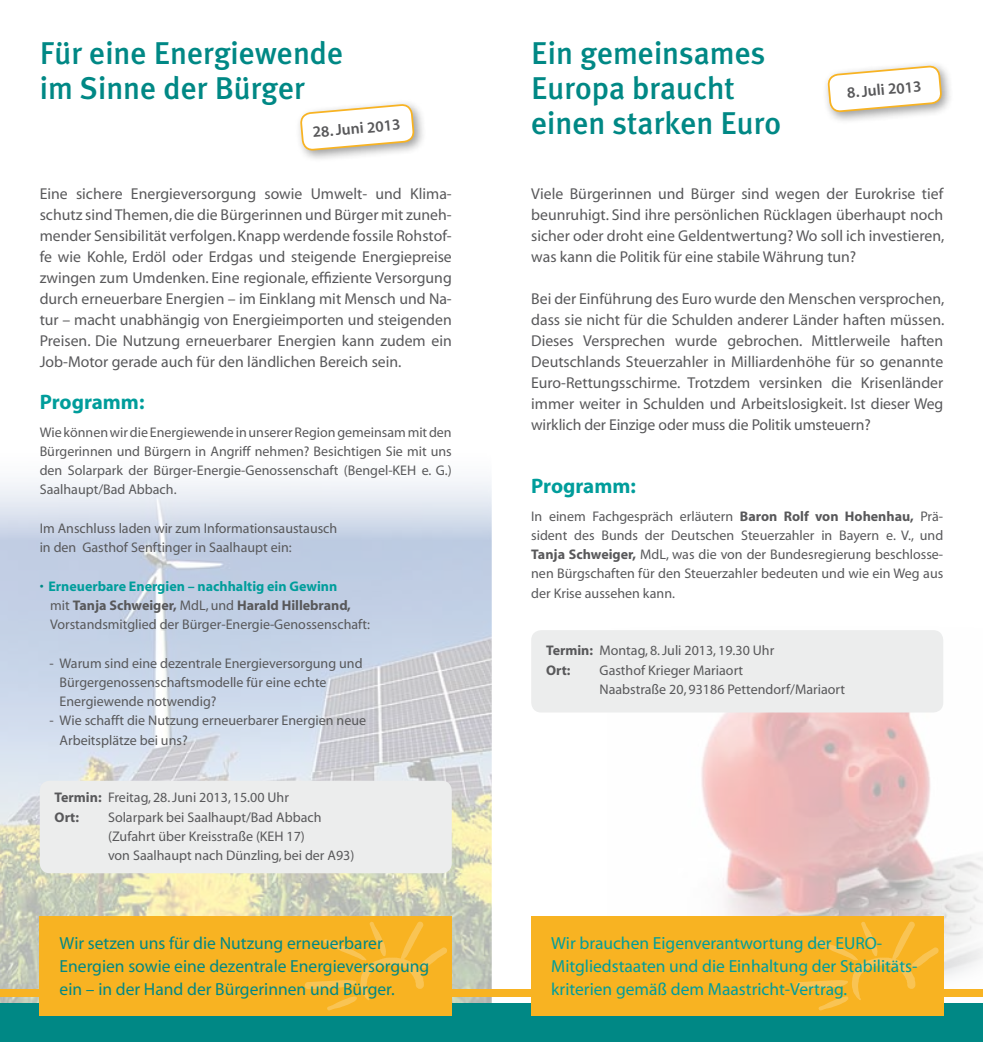
<style>
.page{position:relative;width:983px;height:1042px;background:#fff}
.page>*{position:absolute;margin:0;border:0;box-sizing:border-box;transform-origin:0 0}
.t1{font:500 31.5px/35px "Meta Plus";color:#008885}
.t2{font:700 21px "Myriad";color:#009d9b}
.t3{font:17.5px/22.8px "Myriad";color:#009d9b}
.t4{font:17.5px/22.8px "Myriad";color:#008885}
.t5{font:15.75px/21px "Myriad";color:#58585a;text-align:justify}
.t6{font:600 15.75px "Myriad";color:#58585a}
.t7{font:14px/19.2px "Myriad";color:#58585a}
.s1{color:#008885}
.s2{font-weight:700;color:#009d9b}
.s3{font-weight:700}
</style>
<div class="page">
<img style="left:607px;top:631px;width:375px;height:372px">
<img style="left:0;top:480px;width:491px;height:523px">
<div style="left:531px;top:630px;width:412px;height:82px;background:#eceded;border-radius:10px"></div>
<div style="left:0;top:1003px;width:982px;height:39px;background:#008885"></div>
<div style="left:0;top:989px;width:982px;height:7px;background:#f8b322"></div>
<div style="left:821px;top:60px;width:133px;height:65px;background:#000;opacity:.4"></div>
<svg style="left:827px;top:60px;width:114px;height:65px"></svg>
<div style="left:531px;top:916px;width:412px;height:99px;background:#f8b322"></div>
<svg style="left:796px;top:921px;width:142px;height:89px"></svg>
<div style="left:40px;top:781px;width:411px;height:92px;background:#eceded;border-radius:10px"></div>
<div style="left:294px;top:98px;width:133px;height:65px;background:#000;opacity:.4"></div>
<svg style="left:300px;top:98px;width:114px;height:65px"></svg>
<div style="left:40px;top:916px;width:411px;height:99px;background:#f8b322"></div>
<svg style="left:304px;top:921px;width:143px;height:89px"></svg>
<h1 class="t1" style="left:40px;top:36px;width:305px">Für eine Energiewende im Sinne der Bürger</h1>
<p class="t6" style="left:312px;top:124px;width:90px;rotate:-5deg">28. Juni 2013</p>
<p class="t5" style="left:40px;top:183px;width:413px">Eine sichere Energieversorgung sowie Umwelt- und Klima&shy;schutz sind Themen, die die Bürgerinnen und Bürger mit zuneh&shy;mender Sensibilität verfolgen. Knapp werdende fossile Rohstof&shy;fe wie Kohle, Erdöl oder Erdgas und steigende Energiepreise zwingen zum Umdenken. Eine regionale, effiziente Versorgung durch erneuerbare Energien – im Einklang mit Mensch und Na&shy;tur – macht unabhängig von Energieimporten und steigenden Preisen. Die Nutzung erneuerbarer Energien kann zudem ein Job-Motor gerade auch für den ländlichen Bereich sein.</p>
<h2 class="t2" style="left:40px;top:391px;width:106px">Programm:</h2>
<p class="t7" style="left:40px;top:423px;width:413px;text-align:justify">Wie können wir die Energiewende in unserer Region gemeinsam mit den Bürgerinnen und Bürgern in Angriff nehmen? Besichtigen Sie mit uns den Solarpark der Bürger-Energie-Genossenschaft (Bengel-KEH e. G.)<br>Saalhaupt/Bad Abbach.</p>
<p class="t7" style="left:40px;top:519px;width:299px">Im Anschluss laden wir zum Informationsaustausch in den Gasthof Senftinger in Saalhaupt ein:</p>
<p class="t7" style="left:50px;top:577px;width:321px;text-indent:-10px"><span class="s1">•</span> <span class="s2">Erneuerbare Energien – nachhaltig ein Gewinn<br></span>mit <span class="s3">Tanja Schweiger,</span> MdL, und <span class="s3">Harald Hillebrand,<br></span>Vorstandsmitglied der Bürger-Energie-Genossenschaft:</p>
<p class="t7" style="left:60px;top:654px;width:304px;text-indent:-10px">- Warum sind eine dezentrale Energieversorgung und<br>Bürgergenossenschaftsmodelle für eine echte<br>Energiewende notwendig?</p>
<p class="t7" style="left:60px;top:712px;width:308px;text-indent:-10px">- Wie schafft die Nutzung erneuerbarer Energien neue<br>Arbeitsplätze bei uns?</p>
<p class="t7" style="left:55px;top:789px;width:236px"><span class="s3">Termin:</span> Freitag, 28. Juni 2013, 15.00 Uhr<br><span class="s3">Ort:</span></p>
<p class="t7" style="left:108px;top:808px;width:248px">Solarpark bei Saalhaupt/Bad Abbach (Zufahrt über Kreisstraße (KEH 17)<br>von Saalhaupt nach Dünzling, bei der A93)</p>
<p class="t4" style="left:60px;top:933px;width:371px">Wir setzen uns für die Nutzung erneuerbarer<br>Energien sowie eine dezentrale Energieversorgung ein – in der Hand der Bürgerinnen und Bürger.</p>
<h1 class="t1" style="left:531px;top:36px;width:251px">Ein gemeinsames<br>Europa braucht einen starken Euro</h1>
<p class="t6" style="left:846px;top:85px;width:76px;rotate:-5deg">8. Juli 2013</p>
<p class="t5" style="left:531px;top:183px;width:414px">Viele Bürgerinnen und Bürger sind wegen der Eurokrise tief beunruhigt. Sind ihre persönlichen Rücklagen überhaupt noch sicher oder droht eine Geldentwertung? Wo soll ich investieren, was kann die Politik für eine stabile Währung tun?</p>
<p class="t5" style="left:531px;top:288px;width:414px">Bei der Einführung des Euro wurde den Menschen versprochen, dass sie nicht für die Schulden anderer Länder haften müssen.<br>Dieses Versprechen wurde gebrochen. Mittlerweile haften Deutschlands Steuerzahler in Milliardenhöhe für so genannte Euro-Rettungsschirme. Trotzdem versinken die Krisenländer immer weiter in Schulden und Arbeitslosigkeit. Ist dieser Weg wirklich der Einzige oder muss die Politik umsteuern?</p>
<h2 class="t2" style="left:531px;top:475px;width:106px">Programm:</h2>
<p class="t7" style="left:531px;top:507px;width:413px;text-align:justify">In einem Fachgespräch erläutern <span class="s3">Baron Rolf von Hohenhau,</span> Prä&shy;sident des Bunds der Deutschen Steuerzahler in Bayern e. V., und <span class="s3">Tanja Schweiger,</span> MdL, was die von der Bundesregierung beschlosse&shy;nen Bürgschaften für den Steuerzahler bedeuten und wie ein Weg aus der Krise aussehen kann.</p>
<p class="t7" style="left:546px;top:642px;width:229px"><span class="s3">Termin:</span> Montag, 8. Juli 2013, 19.30 Uhr<br><span class="s3">Ort:</span></p>
<p class="t7" style="left:599px;top:661px;width:247px">Gasthof Krieger Mariaort<br>Naabstraße 20, 93186 Pettendorf/Mariaort</p>
<p class="t3" style="left:551px;top:933px;width:368px">Wir brauchen Eigenverantwortung der EURO-<br>Mitgliedstaaten und die Einhaltung der Stabilitäts&shy;kriterien gemäß dem Maastricht-Vertrag.</p>
</div>
